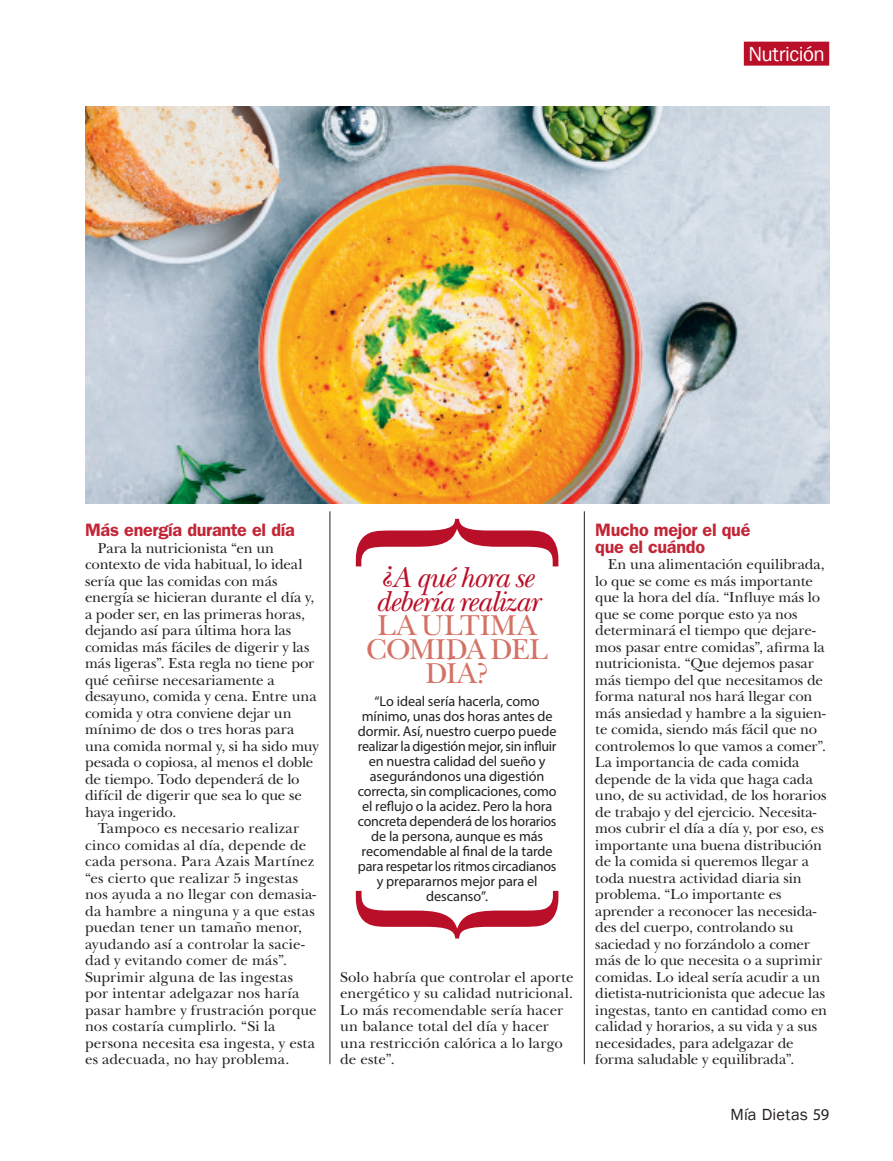
<style>
.page{position:relative;width:893px;height:1161px;background:#fff}
.page>*{position:absolute;margin:0;border:0;box-sizing:border-box;transform-origin:0 0}
.t1{font:italic 30px/24px "New Baskerville Std";letter-spacing:-.03em;color:#ba0f28;text-align:center}
.t2{font:21px "Franklin Gothic";letter-spacing:-.025em;color:#fff}
.D_-_ladillos{font:600 18px/16.5px "Franklin Gothic";letter-spacing:-.015em;color:#c22535}
.t3{font:16.5px "Franklin Gothic";letter-spacing:.015em;color:#231f20}
.D-Texto_General{font:15px/16.5px "New Baskerville Std";letter-spacing:-.005em;color:#231f20}
.Recuadro_Cond{font:14.25px/15px "Myriad Pro";letter-spacing:-.01em;color:#231f20;text-align:center}
.s1{font-style:normal;color:#d37265}
.s2{font-family:"Myriad Pro"}
</style>
<div class="page">
<hr style="left:330px;top:511px;width:1px;height:553px;background:#231f20">
<hr style="left:584px;top:511px;width:1px;height:553px;background:#231f20">
<img style="left:85px;top:107px;width:744px;height:396px">
<svg style="left:356px;top:519px;width:202px;height:47px"></svg>
<svg style="left:356px;top:891px;width:202px;height:47px"></svg>
<div style="left:744px;top:42px;width:85px;height:24px;background:#ba0f28"></div>
<h2 class="t2" style="left:748px;top:41px;width:78px">Nutrición</h2>
<p class="D_-_ladillos" style="left:85px;top:522px;width:211px">Más energía durante el día</p>
<p class="D-Texto_General" style="left:85px;top:539px;width:235px;text-indent:13px">Para la nutricionista “en un contexto de vida habitual, lo ideal sería que las comidas con más energía se hicieran durante el día y, a poder ser, en las primeras horas, dejando así para última hora las comidas más fáciles de digerir y las más ligeras”. Esta regla no tiene por qué ceñirse necesariamente a desayuno, comida y cena. Entre una comida y otra conviene dejar un mínimo de dos o tres horas para una comida normal y, si ha sido muy pesada o copiosa, al menos el doble de tiempo. Todo dependerá de lo difícil de digerir que sea lo que se haya ingerido.</p>
<p class="D-Texto_General" style="left:85px;top:820px;width:233px;text-indent:13px">Tampoco es necesario realizar cinco comidas al día, depende de cada persona. Para Azais Martínez “es cierto que realizar 5 ingestas nos ayuda a no llegar con demasia&shy;da hambre a ninguna y a que estas puedan tener un tamaño menor, ayudando así a controlar la sacie&shy;dad y evitando comer de más”.<br>Suprimir alguna de las ingestas por intentar adelgazar nos haría pasar hambre y frustración porque nos costaría cumplirlo. “Si la persona necesita esa ingesta, y esta es adecuada, no hay problema.</p>
<p class="t1" style="left:366px;top:565px;width:183px">¿A qué hora se debería realizar<br><span class="s1">LA ÚLTIMA<br>COMIDA DEL<br>DÍA?</span></p>
<p class="Recuadro_Cond" style="left:358px;top:694px;width:200px">“Lo ideal sería hacerla, como mínimo, unas dos horas antes de dormir. Así, nuestro cuerpo puede realizar la digestión mejor, sin influir en nuestra calidad del sueño y asegurándonos una digestión correcta, sin complicaciones, como el reflujo o la acidez. Pero la hora concreta dependerá de los horarios de la persona, aunque es más recomendable al final de la tarde para respetar los ritmos circadianos y prepararnos mejor para el descanso”.</p>
<p class="D-Texto_General" style="left:340px;top:968px;width:235px">Solo habría que controlar el aporte energético y su calidad nutricional.<br>Lo más recomendable sería hacer un balance total del día y hacer una restricción calórica a lo largo de este”.</p>
<p class="D_-_ladillos" style="left:595px;top:522px;width:157px">Mucho mejor el qué que el cuándo</p>
<p class="D-Texto_General" style="left:595px;top:556px;width:233px;text-indent:13px">En una alimentación equilibrada, lo que se come es más importante que la hora del día. “Influye más lo que se come porque esto ya nos determinará el tiempo que dejare&shy;mos pasar entre comidas”, afirma la nutricionista. “Que dejemos pasar más tiempo del que necesitamos de forma natural nos hará llegar con más ansiedad y hambre a la siguien&shy;te comida, siendo más fácil que no controlemos lo que vamos a comer”.<br>La importancia de cada comida depende de la vida que haga cada uno, de su actividad, de los horarios de trabajo y del ejercicio. Necesita&shy;mos cubrir el día a día y, por eso, es importante una buena distribución de la comida si queremos llegar a toda nuestra actividad diaria sin problema. “Lo importante es aprender a reconocer las necesida&shy;des del cuerpo, controlando su saciedad y no forzándolo a comer más de lo que necesita o a suprimir comidas. Lo ideal sería acudir a un dietista-nutricionista que adecue las ingestas, tanto en cantidad como en calidad y horarios, a su vida y a sus necesidades, para adelgazar de forma saludable y equilibrada”.</p>
<p class="t3" style="left:730px;top:1104px;width:100px">Mía Dietas <span class="s2">59</span></p>
</div>
